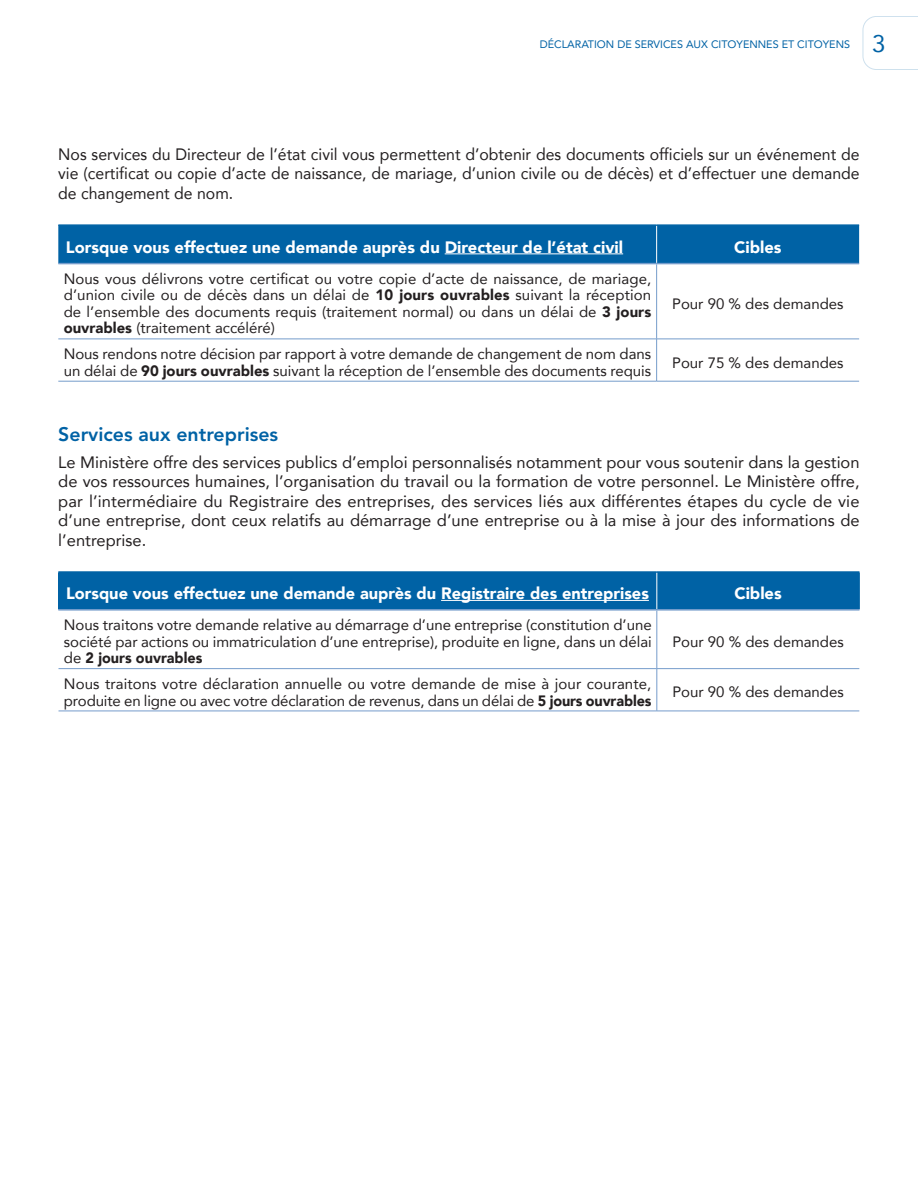
<style>
.page{position:relative;width:918px;height:1188px;background:#fff}
.page>*{position:absolute;margin:0;border:0;box-sizing:border-box;transform-origin:0 0}
.t1{font:24px "Avenir";color:#0062a5}
.t2{font:800 19.5px "Avenir LT Std";color:#0062a5}
.t3{font:16.5px/19.5px "Avenir";color:#231f20;text-align:justify}
.t4{font:16.5px/19.5px "Avenir";color:#231f20;text-align:justify;scale:.96 1}
.t5{font:900 16.5px "Avenir";color:#fff}
.t6{font:15px/16.5px "Avenir";color:#231f20;text-align:justify}
.t7{font:10.8px "Avenir";color:#0062a5}
.s1{font-weight:900}
</style>
<div class="page">
<svg style="left:863px;top:16px;width:55px;height:54px"></svg>
<div style="left:58px;top:226px;width:801px;height:37px;background:#0062a5"></div>
<svg style="left:58px;top:264px;width:801px;height:75px"></svg>
<svg style="left:58px;top:340px;width:801px;height:41px"></svg>
<hr style="left:656px;top:339px;width:1px;height:42px;background:#759ccb">
<hr style="left:657px;top:263px;width:202px;height:1px;background:#759ccb">
<hr style="left:58px;top:339px;width:599px;height:1px;background:#759ccb">
<hr style="left:657px;top:339px;width:202px;height:1px;background:#759ccb">
<hr style="left:58px;top:381px;width:599px;height:1px;background:#759ccb">
<hr style="left:657px;top:381px;width:202px;height:1px;background:#759ccb">
<hr style="left:58px;top:224px;width:599px;height:2px;background:#0062a5">
<hr style="left:58px;top:263px;width:599px;height:1px;background:#759ccb">
<hr style="left:656px;top:264px;width:1px;height:75px;background:#759ccb">
<hr style="left:657px;top:224px;width:202px;height:2px;background:#0062a5">
<hr style="left:656px;top:226px;width:1px;height:37px;background:#fff">
<hr style="left:445px;top:253px;width:178px;height:1px;background:#fff">
<div style="left:59px;top:573px;width:800px;height:36px;background:#0062a5"></div>
<svg style="left:59px;top:669px;width:800px;height:42px"></svg>
<hr style="left:58px;top:571px;width:599px;height:2px;background:#0062a5">
<hr style="left:657px;top:571px;width:203px;height:2px;background:#0062a5">
<hr style="left:58px;top:573px;width:1px;height:36px;background:#0062a5">
<hr style="left:859px;top:573px;width:1px;height:36px;background:#0062a5">
<hr style="left:657px;top:611px;width:1px;height:57px;background:#759ccb">
<hr style="left:59px;top:668px;width:598px;height:1px;background:#759ccb">
<hr style="left:657px;top:668px;width:202px;height:1px;background:#759ccb">
<hr style="left:657px;top:669px;width:1px;height:42px;background:#759ccb">
<hr style="left:59px;top:711px;width:598px;height:1px;background:#759ccb">
<hr style="left:657px;top:711px;width:202px;height:1px;background:#759ccb">
<hr style="left:657px;top:573px;width:1px;height:36px;background:#fff">
<hr style="left:58px;top:609px;width:599px;height:2px;background:#759ccb">
<hr style="left:657px;top:609px;width:203px;height:2px;background:#759ccb">
<hr style="left:441px;top:600px;width:208px;height:1px;background:#fff">
<p class="t7" style="left:540px;top:36px;width:312px">DÉCLARATION DE SERVICES AUX CITOYENNES ET CITOYENS</p>
<h1 class="t1" style="left:872px;top:24px;width:15px">3</h1>
<p class="t4" style="left:58px;top:144px;width:836px">Nos services du Directeur de l’état civil vous permettent d’obtenir des documents officiels sur un événement de vie (certificat ou copie d’acte de naissance, de mariage, d’union civile ou de décès) et d’effectuer une demande de changement de nom.</p>
<p class="t5" style="left:66px;top:233px;width:559px">Lorsque vous effectuez une demande auprès du Directeur de l’état civil</p>
<p class="t5" style="left:734px;top:233px;width:49px">Cibles</p>
<p class="t6" style="left:64px;top:270px;width:589px">Nous vous délivrons votre certificat ou votre copie d’acte de naissance, de mariage, d’union civile ou de décès dans un délai de <span class="s1">10 jours ouvrables</span> suivant la réception de l’ensemble des documents requis (traitement normal) ou dans un délai de <span class="s1">3 jours ouvrables</span> (traitement accéléré)</p>
<p class="t6" style="left:672px;top:295px;width:173px">Pour 90 % des demandes</p>
<p class="t6" style="left:64px;top:345px;width:589px">Nous rendons notre décision par rapport à votre demande de changement de nom dans un délai de <span class="s1">90 jours ouvrables</span> suivant la réception de l’ensemble des documents requis</p>
<p class="t6" style="left:672px;top:354px;width:173px">Pour 75 % des demandes</p>
<h4 class="t2" style="left:58px;top:423px;width:221px">Services aux entreprises</h4>
<p class="t3" style="left:58px;top:452px;width:803px">Le Ministère offre des services publics d’emploi personnalisés notamment pour vous soutenir dans la gestion de vos ressources humaines, l’organisation du travail ou la formation de votre personnel. Le Ministère offre, par l’intermédiaire du Registraire des entreprises, des services liés aux différentes étapes du cycle de vie d’une entreprise, dont ceux relatifs au démarrage d’une entreprise ou à la mise à jour des informations de l’entreprise.</p>
<p class="t5" style="left:66px;top:579px;width:584px">Lorsque vous effectuez une demande auprès du Registraire des entreprises</p>
<p class="t5" style="left:734px;top:579px;width:49px">Cibles</p>
<p class="t6" style="left:64px;top:616px;width:589px">Nous traitons votre demande relative au démarrage d’une entreprise (constitution d’une société par actions ou immatriculation d’une entreprise), produite en ligne, dans un délai de <span class="s1">2 jours ouvrables</span></p>
<p class="t6" style="left:672px;top:633px;width:173px">Pour 90 % des demandes</p>
<p class="t6" style="left:64px;top:675px;width:589px">Nous traitons votre déclaration annuelle ou votre demande de mise à jour courante, produite en ligne ou avec votre déclaration de revenus, dans un délai de <span class="s1">5 jours ouvrables</span></p>
<p class="t6" style="left:672px;top:683px;width:173px">Pour 90 % des demandes</p>
</div>
